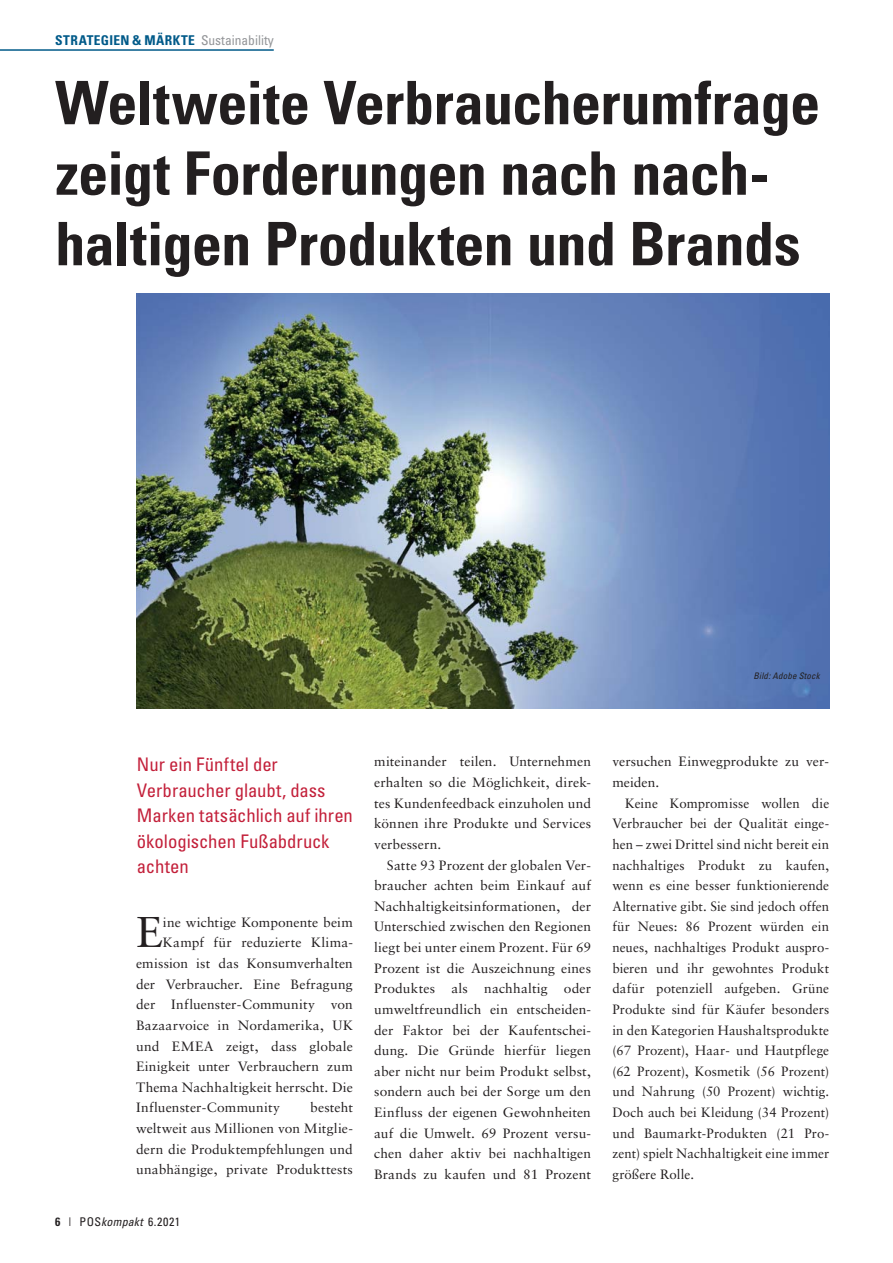
<style>
.page{position:relative;width:893px;height:1263px;background:#fff}
.page>*{position:absolute;margin:0;border:0;box-sizing:border-box;transform-origin:0 0}
.t1{font:700 condensed 60px/70.5px "Univers";letter-spacing:-.01em;color:#231f20}
.t2{font:43.05px "Sabon LT Std";color:#231f20}
.t3{font:condensed 18.75px/25.5px "Univers";color:#c3203a}
.t4{font:13.5px/20.7px "Sabon LT Std";letter-spacing:.01em;color:#231f20;text-align:justify}
.t5{font:700 condensed 13.5px "Univers";letter-spacing:.035em;color:#005a89}
.t6{font:condensed 12px "Univers";letter-spacing:.035em;color:#231f20}
.t7{font:italic condensed 9px "Univers";letter-spacing:.02em;color:#231f20}
.s1{font-weight:400;color:#939598}
.s2{font-weight:700}
.s3{font-style:italic}
</style>
<div class="page">
<hr style="left:0;top:49px;width:274px;height:2px;background:#005a89">
<img style="left:136px;top:294px;width:693px;height:414px">
<p class="t5" style="left:55px;top:35px;width:220px">STRATEGIEN &amp; MÄRKTE <span class="s1">Sustainability</span></p>
<h1 class="t1" style="left:55px;top:74px;width:766px">Weltweite Verbraucherumfrage zeigt Forderungen nach nach&shy;haltigen Produkten und Brands</h1>
<p class="t7" style="left:753px;top:672px;width:68px">Bild: Adobe Stock</p>
<h3 class="t3" style="left:137px;top:753px;width:218px">Nur ein Fünftel der<br>Verbraucher glaubt, dass<br>Marken tatsächlich auf ihren ökologischen Fußabdruck achten</h3>
<h2 class="t2" style="left:136px;top:911px;width:28px">E</h2>
<p class="t4" style="left:163px;top:912px;width:191px">ine wichtige Komponente beim</p>
<p class="t4" style="left:163px;top:933px;width:192px">Kampf für reduzierte Klima-</p>
<p class="t4" style="left:136px;top:954px;width:218px">emission ist das Konsumverhalten</p>
<p class="t4" style="left:136px;top:974px;width:218px">der Verbraucher. Eine Befragung</p>
<p class="t4" style="left:136px;top:995px;width:218px">der Influenster-Community von</p>
<p class="t4" style="left:136px;top:1015px;width:218px">Bazaarvoice in Nordamerika, UK</p>
<p class="t4" style="left:136px;top:1036px;width:218px">und EMEA zeigt, dass globale</p>
<p class="t4" style="left:136px;top:1057px;width:218px">Einigkeit unter Verbrauchern zum</p>
<p class="t4" style="left:136px;top:1077px;width:218px">Thema Nachhaltigkeit herrscht. Die</p>
<p class="t4" style="left:136px;top:1098px;width:145px">Influenster-Community</p>
<p class="t4" style="left:136px;top:1098px;width:218px;text-indent:174px">besteht weltweit aus Millionen von Mitglie&shy;dern die Produktempfehlungen und unabhängige, private Produkttests</p>
<p class="t6" style="left:55px;top:1217px;width:126px"><span class="s2">6</span> | POS<span class="s3">kompakt</span> 6.2021</p>
<p class="t4" style="left:374px;top:752px;width:218px">miteinander teilen. Unternehmen erhalten so die Möglichkeit, direk&shy;tes Kundenfeedback einzuholen und können ihre Produkte und Services verbessern.</p>
<p class="t4" style="left:374px;top:855px;width:218px;text-indent:13px">Satte 93 Prozent der globalen Ver&shy;braucher achten beim Einkauf auf Nachhaltigkeitsinformationen, der Unterschied zwischen den Regionen liegt bei unter einem Prozent. Für 69<br>Prozent ist die Auszeichnung eines Produktes als nachhaltig oder umweltfreundlich ein entscheiden&shy;der Faktor bei der Kaufentschei&shy;dung. Die Gründe hierfür liegen aber nicht nur beim Produkt selbst, sondern auch bei der Sorge um den Einfluss der eigenen Gewohnheiten auf die Umwelt. 69 Prozent versu&shy;chen daher aktiv bei nachhaltigen Brands zu kaufen und 81 Prozent</p>
<p class="t4" style="left:612px;top:752px;width:218px">versuchen Einwegprodukte zu ver&shy;meiden.</p>
<p class="t4" style="left:612px;top:793px;width:218px;text-indent:13px">Keine Kompromisse wollen die Verbraucher bei der Qualität einge&shy;hen – zwei Drittel sind nicht bereit ein nachhaltiges Produkt zu kaufen, wenn es eine besser funktionierende Alternative gibt. Sie sind jedoch offen für Neues: 86 Prozent würden ein neues, nachhaltiges Produkt auspro&shy;bieren und ihr gewohntes Produkt dafür potenziell aufgeben. Grüne Produkte sind für Käufer besonders in den Kategorien Haushaltsprodukte (67 Prozent), Haar- und Hautpflege (62 Prozent), Kosmetik (56 Prozent) und Nahrung (50 Prozent) wichtig.<br>Doch auch bei Kleidung (34 Prozent) und Baumarkt-Produkten (21 Pro&shy;zent) spielt Nachhaltigkeit eine immer größere Rolle.</p>
</div>
